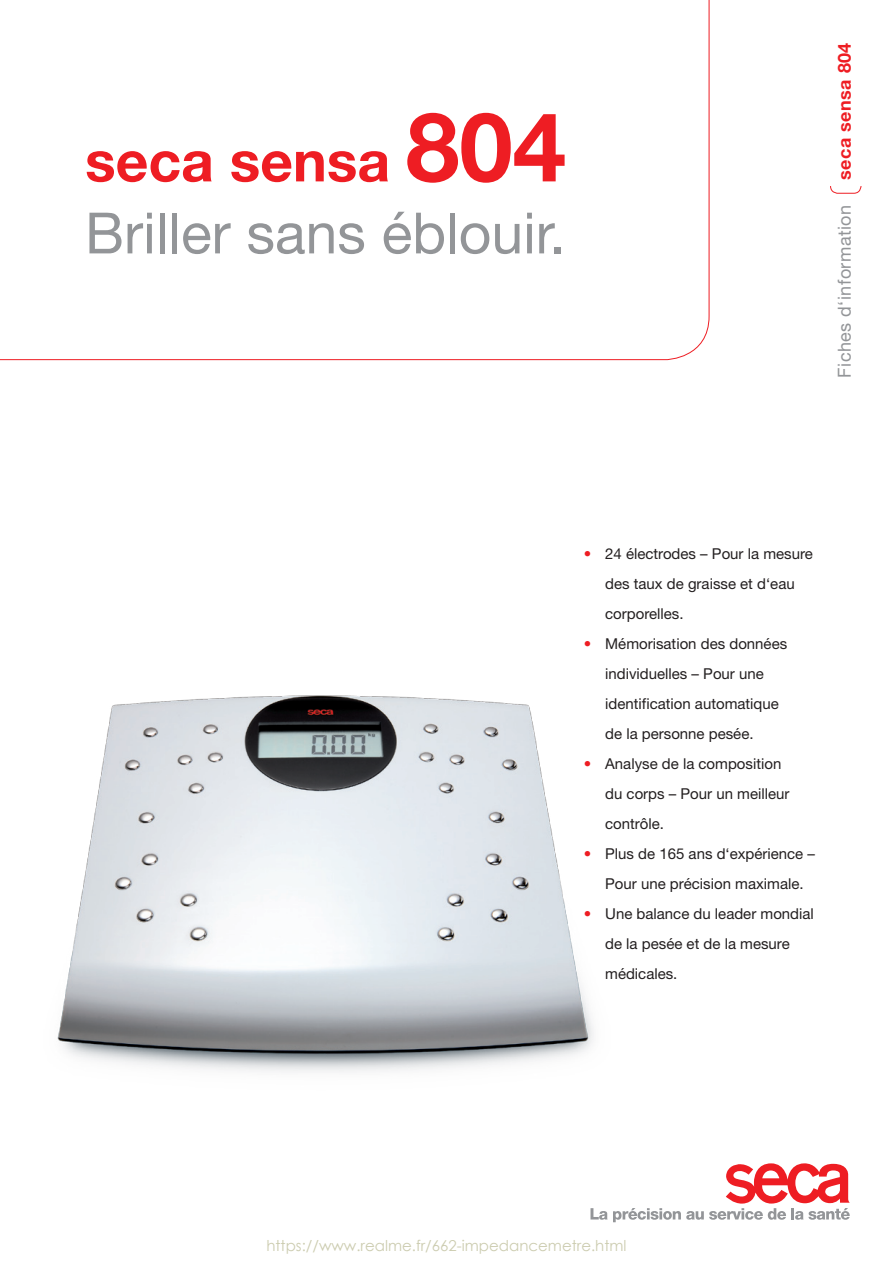
<style>
.page{position:relative;width:893px;height:1263px;background:#fff}
.page>*{position:absolute;margin:0;border:0;box-sizing:border-box;transform-origin:0 0}
.t1{font:57px "Helvetica Neue";color:#939598}
.t2{font:700 57px "Helvetica Neue";color:#ee1d23}
.t3{font:18px "Helvetica Neue";letter-spacing:.025em;color:#939598}
.t4{font:700 18px "Helvetica Neue";letter-spacing:.025em;color:#ee1d23}
.t5{font:15px/30px "Helvetica Neue";color:#231f20}
.t6{font:15px "Century Gothic";color:#ccccb0}
.s1{font-size:96px}
.s2{color:#ee1d23}
</style>
<div class="page">
<svg style="left:590px;top:1163px;width:260px;height:59px"></svg>
<svg style="left:0;top:0;width:710px;height:360px"></svg>
<img style="left:57px;top:695px;width:566px;height:520px">
<svg style="left:830px;top:186px;width:32px;height:8px"></svg>
<h1 class="t2" style="left:85px;top:126px;width:483px">seca sensa <span class="s1">804</span></h1>
<h1 class="t1" style="left:85px;top:199px;width:482px">Briller sans éblouir.</h1>
<p class="t4" style="left:833px;top:180px;width:139px;rotate:-90deg">seca sensa 804</p>
<p class="t3" style="left:833px;top:378px;width:174px;rotate:-90deg">Fiches d‘information</p>
<p class="t5" style="left:605px;top:539px;width:209px;text-indent:-21px"><span class="s2">•</span> 24 électrodes – Pour la mesure des taux de graisse et d‘eau corporelles.</p>
<p class="t5" style="left:605px;top:629px;width:183px;text-indent:-21px"><span class="s2">•</span> Mémorisation des données individuelles – Pour une identification automatique de la personne pesée.</p>
<p class="t5" style="left:605px;top:749px;width:186px;text-indent:-21px"><span class="s2">•</span> Analyse de la composition du corps – Pour un meilleur contrôle.</p>
<p class="t5" style="left:605px;top:839px;width:211px;text-indent:-21px"><span class="s2">•</span> Plus de 165 ans d‘expérience –<br>Pour une précision maximale.</p>
<p class="t5" style="left:605px;top:899px;width:210px;text-indent:-21px"><span class="s2">•</span> Une balance du leader mondial de la pesée et de la mesure médicales.</p>
<p class="t6" style="left:266px;top:1235px;width:362px">https://www.realme.fr/662-impedancemetre.html</p>
</div>
